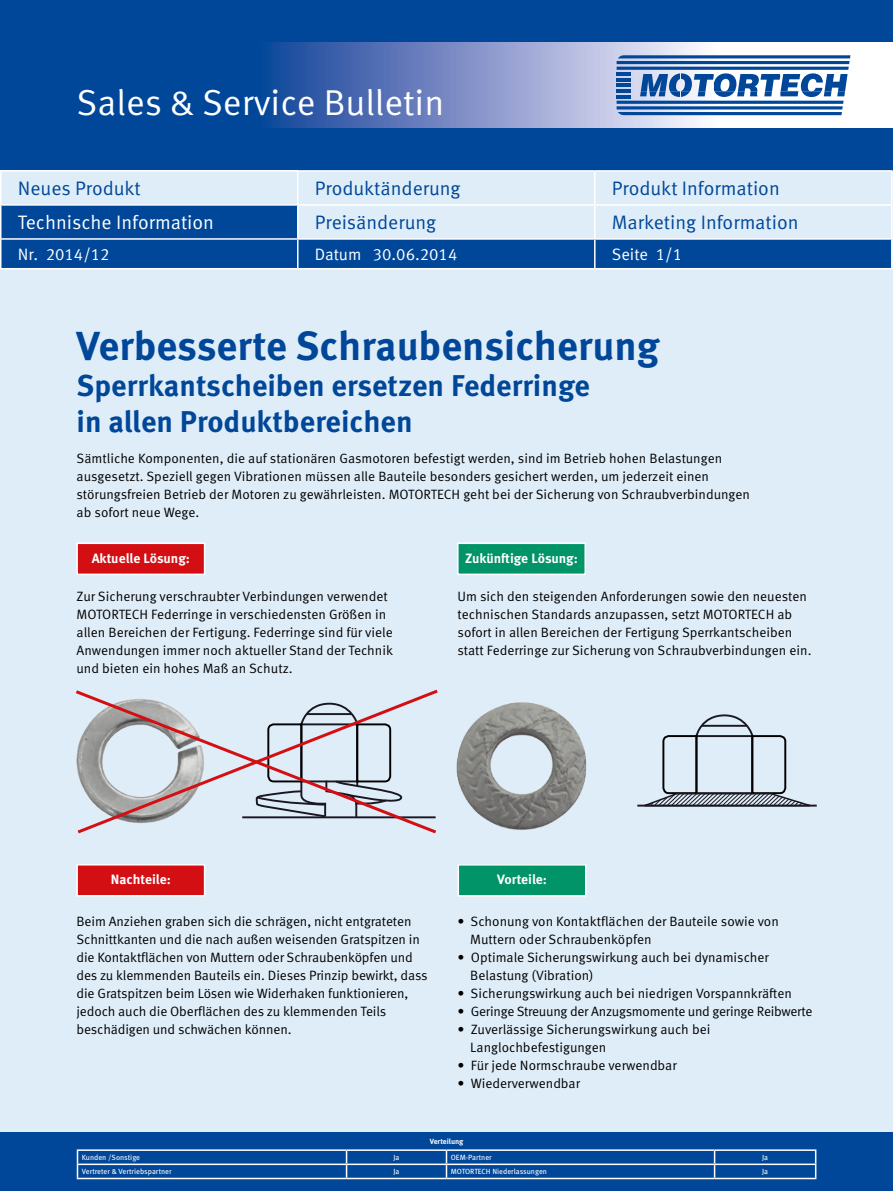
<style>
.page{position:relative;width:893px;height:1191px;background:#dfedf8}
.page>*{position:absolute;margin:0;border:0;box-sizing:border-box;transform-origin:0 0}
._2_Überschrift{font:700 40.5px "Meta Pro";color:#004799}
.t1{font:36px "Meta Pro Norm";color:#fff}
._2_Überschrift-2{font:700 30px/36px "Meta Pro";color:#004799}
.t2{font:19.5px "Meta Pro Norm";color:#004799}
.t3{font:19.5px "Meta Pro Norm";color:#fff}
.t4{font:16.5px "Meta Pro Norm";color:#fff}
.t5{font:13.5px/18px "Meta Pro Norm";letter-spacing:-.005em;color:#000}
.t6{font:700 13.5px "Meta Pro";letter-spacing:-.005em;color:#fff}
.t7{font:7.5px "Meta Pro";color:#fff}
.t8{font:700 7.5px "Meta Pro";color:#fff}
</style>
<div class="page">
<div style="left:0;top:0;width:893px;height:149px;background:#004799"></div>
<svg style="left:269px;top:43px;width:624px;height:85px"></svg>
<div style="left:0;top:136px;width:893px;height:34px;background:#004799"></div>
<hr style="left:617px;top:67px;width:232px;height:3px;background:#004799">
<svg style="left:617px;top:42px;width:246px;height:23px"></svg>
<hr style="left:617px;top:72px;width:14px;height:3px;background:#004799">
<svg style="left:617px;top:73px;width:230px;height:42px"></svg>
<svg style="left:2px;top:206px;width:889px;height:62px;fill:#004799"></svg>
<hr style="left:298px;top:170px;width:297px;height:2px;background:#fff">
<hr style="left:0;top:206px;width:2px;height:32px;background:#fff">
<hr style="left:298px;top:204px;width:297px;height:2px;background:#fff">
<hr style="left:297px;top:206px;width:1px;height:32px;background:#fff">
<hr style="left:594px;top:206px;width:2px;height:32px;background:#fff">
<hr style="left:891px;top:206px;width:1px;height:32px;background:#fff">
<hr style="left:0;top:238px;width:298px;height:2px;background:#fff">
<hr style="left:0;top:240px;width:2px;height:28px;background:#fff">
<hr style="left:298px;top:238px;width:297px;height:2px;background:#fff">
<svg style="left:297px;top:240px;width:1px;height:28px"></svg>
<hr style="left:595px;top:238px;width:297px;height:2px;background:#fff">
<hr style="left:594px;top:240px;width:2px;height:28px;background:#fff">
<svg style="left:891px;top:240px;width:1px;height:27px"></svg>
<hr style="left:0;top:268px;width:298px;height:1px;background:#fff">
<hr style="left:298px;top:268px;width:297px;height:1px;background:#fff">
<hr style="left:595px;top:268px;width:297px;height:1px;background:#fff">
<hr style="left:0;top:170px;width:298px;height:2px;background:#fff">
<hr style="left:0;top:172px;width:2px;height:32px;background:#fff">
<hr style="left:297px;top:172px;width:1px;height:32px;background:#fff">
<hr style="left:0;top:204px;width:298px;height:2px;background:#fff">
<hr style="left:595px;top:170px;width:297px;height:2px;background:#fff">
<hr style="left:594px;top:172px;width:2px;height:32px;background:#fff">
<hr style="left:891px;top:172px;width:1px;height:32px;background:#fff">
<hr style="left:595px;top:204px;width:297px;height:2px;background:#fff">
<div style="left:0;top:1132px;width:893px;height:59px;background:#004799"></div>
<hr style="left:77px;top:1163px;width:270px;height:2px;background:#fff">
<svg style="left:77px;top:1150px;width:1px;height:27px"></svg>
<hr style="left:347px;top:1163px;width:99px;height:2px;background:#fff">
<svg style="left:346px;top:1150px;width:1px;height:27px"></svg>
<hr style="left:446px;top:1163px;width:269px;height:2px;background:#fff">
<svg style="left:446px;top:1150px;width:1px;height:27px"></svg>
<hr style="left:715px;top:1163px;width:101px;height:2px;background:#fff">
<svg style="left:714px;top:1150px;width:1px;height:27px"></svg>
<svg style="left:815px;top:1150px;width:1px;height:27px"></svg>
<hr style="left:77px;top:1177px;width:270px;height:2px;background:#fff">
<hr style="left:347px;top:1177px;width:99px;height:2px;background:#fff">
<hr style="left:446px;top:1177px;width:269px;height:2px;background:#fff">
<hr style="left:715px;top:1177px;width:101px;height:2px;background:#fff">
<hr style="left:77px;top:1149px;width:270px;height:1px;background:#fff">
<hr style="left:347px;top:1149px;width:99px;height:1px;background:#fff">
<hr style="left:446px;top:1149px;width:269px;height:1px;background:#fff">
<hr style="left:715px;top:1149px;width:101px;height:1px;background:#fff">
<div style="left:77px;top:543px;width:128px;height:31px;background:#d40f14"></div>
<div style="left:76px;top:542px;width:129px;height:33px;border:2px solid #fff"></div>
<div style="left:77px;top:864px;width:128px;height:31px;background:#d40f14"></div>
<div style="left:76px;top:864px;width:129px;height:32px;border:2px solid #fff"></div>
<div style="left:458px;top:543px;width:127px;height:31px;background:#009468"></div>
<div style="left:457px;top:542px;width:129px;height:33px;border:2px solid #fff"></div>
<div style="left:458px;top:864px;width:128px;height:32px;background:#009468"></div>
<div style="left:458px;top:864px;width:128px;height:32px;border:2px solid #fff"></div>
<img style="left:456px;top:702px;width:131px;height:128px">
<svg style="left:76px;top:689px;width:362px;height:145px"></svg>
<svg style="left:637px;top:714px;width:180px;height:93px"></svg>
<p class="t1" style="left:77px;top:75px;width:369px">Sales &amp; Service Bulletin</p>
<p class="t2" style="left:18px;top:174px;width:125px">Neues Produkt</p>
<p class="t2" style="left:315px;top:174px;width:147px">Produktänderung</p>
<p class="t2" style="left:612px;top:174px;width:170px">Produkt Information</p>
<p class="t3" style="left:18px;top:208px;width:198px">Technische Information</p>
<p class="t2" style="left:315px;top:208px;width:123px">Preisänderung</p>
<p class="t2" style="left:612px;top:208px;width:188px">Marketing Information</p>
<p class="t4" style="left:18px;top:241px;width:93px">Nr. 2014/12</p>
<p class="t4" style="left:315px;top:241px;width:144px">Datum 30.06.2014</p>
<p class="t4" style="left:612px;top:241px;width:72px">Seite 1/1</p>
<p class="_2_Überschrift" style="left:77px;top:314px;width:584px">Verbesserte Schraubensicherung</p>
<p class="_2_Überschrift-2" style="left:77px;top:366px;width:515px">Sperrkantscheiben ersetzen Federringe in allen Produktbereichen</p>
<p class="t5" style="left:77px;top:448px;width:647px">Sämtliche Komponenten, die auf stationären Gasmotoren befestigt werden, sind im Betrieb hohen Belastungen</p>
<p class="t5" style="left:77px;top:466px;width:634px">ausgesetzt. Speziell gegen Vibrationen müssen alle Bauteile besonders gesichert werden, um jederzeit einen</p>
<p class="t5" style="left:77px;top:484px;width:675px">störungsfreien Betrieb der Motoren zu gewährleisten. MOTORTECH geht bei der Sicherung von Schraubverbindungen ab sofort neue Wege.</p>
<p class="t6" style="left:92px;top:547px;width:100px">Aktuelle Lösung:</p>
<p class="t5" style="left:77px;top:587px;width:313px">Zur Sicherung verschraubter Verbindungen verwendet<br>MOTORTECH Federringe in verschiedensten Größen in</p>
<p class="t5" style="left:77px;top:623px;width:318px">allen Bereichen der Fertigung. Federringe sind für viele<br>Anwendungen immer noch aktueller Stand der Technik</p>
<p class="t5" style="left:77px;top:659px;width:218px">und bieten ein hohes Maß an Schutz.</p>
<p class="t6" style="left:465px;top:547px;width:114px">Zukünftige Lösung:</p>
<p class="t5" style="left:458px;top:587px;width:355px">Um sich den steigenden Anforderungen sowie den neuesten technischen Standards anzupassen, setzt MOTORTECH ab sofort in allen Bereichen der Fertigung Sperrkantscheiben statt Federringe zur Sicherung von Schraubverbindungen ein.</p>
<p class="t6" style="left:111px;top:869px;width:61px">Nachteile:</p>
<p class="t5" style="left:77px;top:911px;width:353px">Beim Anziehen graben sich die schrägen, nicht entgrateten Schnittkanten und die nach außen weisenden Gratspitzen in die Kontaktflächen von Muttern oder Schraubenköpfen und des zu klemmenden Bauteils ein. Dieses Prinzip bewirkt, dass die Gratspitzen beim Lösen wie Widerhaken funktionieren, jedoch auch die Oberflächen des zu klemmenden Teils beschädigen und schwächen können.</p>
<p class="t6" style="left:497px;top:869px;width:51px">Vorteile:</p>
<p class="t5" style="left:470px;top:911px;width:310px;text-indent:-13px">• Schonung von Kontaktflächen der Bauteile sowie von<br>Muttern oder Schraubenköpfen</p>
<p class="t5" style="left:470px;top:947px;width:300px;text-indent:-13px">• Optimale Sicherungswirkung auch bei dynamischer<br>Belastung (Vibration)</p>
<p class="t5" style="left:458px;top:983px;width:336px">• Sicherungswirkung auch bei niedrigen Vorspannkräften</p>
<p class="t5" style="left:458px;top:1001px;width:357px">• Geringe Streuung der Anzugsmomente und geringe Reibwerte</p>
<p class="t5" style="left:470px;top:1019px;width:242px;text-indent:-13px">• Zuverlässige Sicherungswirkung auch bei<br>Langlochbefestigungen</p>
<p class="t5" style="left:458px;top:1055px;width:221px">• Für jede Normschraube verwendbar</p>
<p class="t5" style="left:458px;top:1073px;width:124px">• Wiederverwendbar</p>
<p class="t8" style="left:430px;top:1135px;width:35px">Verteilung</p>
<p class="t7" style="left:82px;top:1151px;width:60px">Kunden /Sonstige</p>
<p class="t7" style="left:393px;top:1151px;width:8px">Ja</p>
<p class="t7" style="left:451px;top:1151px;width:43px">OEM-Partner</p>
<p class="t7" style="left:762px;top:1151px;width:8px">Ja</p>
<p class="t7" style="left:82px;top:1165px;width:91px">Vertreter &amp; Vertriebspartner</p>
<p class="t7" style="left:393px;top:1165px;width:8px">Ja</p>
<p class="t7" style="left:451px;top:1165px;width:98px">MOTORTECH Niederlassungen</p>
<p class="t7" style="left:762px;top:1165px;width:8px">Ja</p>
</div>
